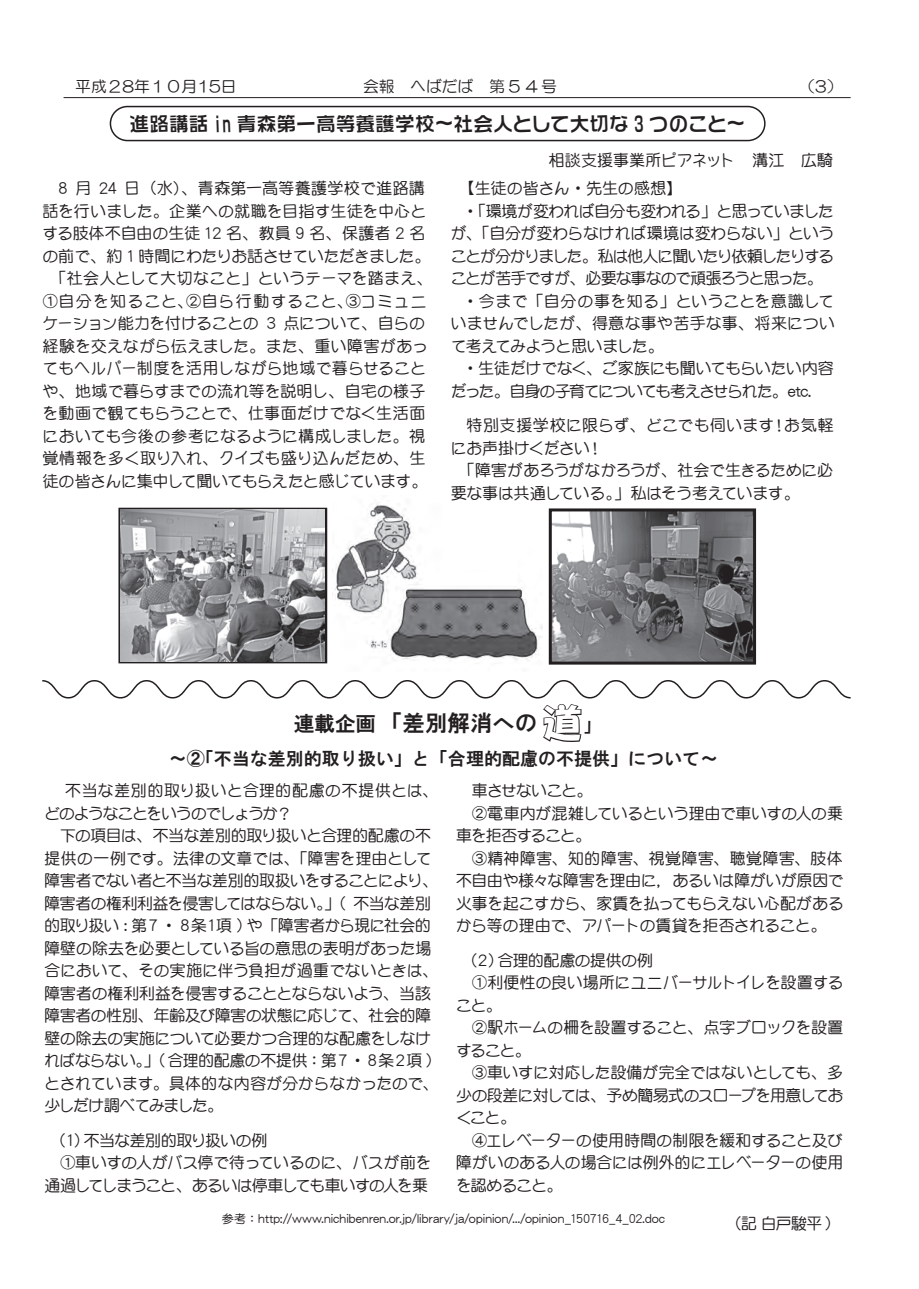
<style>
.page{position:relative;width:919px;height:1289px;background:#fff}
.page>*{position:absolute;margin:0;border:0;box-sizing:border-box;transform-origin:0 0}
.t1{font:22.5px "HGP Gothic E";color:#231f20}
.t2{font:19.5px "VD Logo G Bold";color:#231f20}
.t3{font:18px "HG Gothic E";color:#231f20}
.t4{font:15.75px/25.2px "DF Maru Gothic Md WINP RKSJ H";letter-spacing:-.02em;color:#231f20}
.t5{font:15.75px "DF Maru Gothic Md WINP RKSJ H";letter-spacing:-.04em;color:#231f20}
.t6{font:15.75px "DF Maru Gothic Md WINP RKSJ H";letter-spacing:-.075em;color:#231f20}
.t7{font:15.75px "HG Maru Gothic MPRO";color:#231f20}
.t8{font:15.75px "DF Maru Gothic Md WINP RKSJ H";letter-spacing:-.06em;color:#231f20}
.t9{font:15.75px "DF Maru Gothic Md WINP RKSJ H";letter-spacing:-.07em;color:#231f20}
.t10{font:15.75px "DF Maru Gothic Md WINP RKSJ H";letter-spacing:.015em;color:#231f20}
.t11{font:15.75px "DF Maru Gothic Md WINP RKSJ H";letter-spacing:.01em;color:#231f20}
.t12{font:15.75px "DF Maru Gothic Md WINP RKSJ H";color:#231f20}
.t13{font:15.75px "DF Maru Gothic Md WINP RKSJ H";letter-spacing:.035em;color:#231f20}
.t14{font:15.75px "DF Maru Gothic Md WINP RKSJ H";letter-spacing:.04em;color:#231f20}
.t15{font:15.75px "DF Maru Gothic Md WINP RKSJ H";letter-spacing:-.055em;color:#231f20}
.t16{font:15.75px "DF Maru Gothic Md WINP RKSJ H";letter-spacing:-.045em;color:#231f20}
.t17{font:12px "DF Maru Gothic Md WINP RKSJ H";letter-spacing:.015em;color:#231f20}
.s1{font-size:20.7px}
.s2{font-family:"HGS Soei Kakupoptai";font-size:37.5px;color:#fff}
.s3{font-family:"HGS Soei Kakupoptai"}
</style>
<div class="page">
<img style="left:334px;top:503px;width:208px;height:158px">
<div style="left:118px;top:507px;width:209px;height:156px;border:4px solid #231f20"></div>
<img style="left:121px;top:510px;width:204px;height:151px">
<img style="left:552px;top:512px;width:200px;height:148px">
<div style="left:548px;top:508px;width:208px;height:156px;border:3px solid #231f20"></div>
<hr style="left:64px;top:97px;width:786px;height:1px;background:#231f20">
<div style="left:110px;top:106px;width:655px;height:35px;border:2px solid #231f20;border-radius:17px"></div>
<svg style="left:42px;top:680px;width:809px;height:62px"></svg>
<p class="t7" style="left:75px;top:79px;width:163px">平成２8年１０月15日</p>
<p class="t7" style="left:363px;top:79px;width:195px">会報　へばだば　第５４号</p>
<p class="t7" style="left:799px;top:79px;width:45px">（3）</p>
<p class="t2" style="left:130px;top:124px;width:617px;rotate:-2deg">進路講話 in 青森第一高等養護学校～社会人として大切な 3 つのこと～</p>
<p class="t4" style="left:58px;top:182px;width:368px;rotate:-2deg">8 月 24 日（水）、青森第一高等養護学校で進路講</p>
<p class="t4" style="left:42px;top:205px;width:385px;rotate:-2deg">話を行いました。企業への就職を目指す生徒を中心と</p>
<p class="t4" style="left:42px;top:227px;width:384px;rotate:-2deg">する肢体不自由の生徒 12 名、教員 9 名、保護者 2 名</p>
<p class="t4" style="left:42px;top:250px;width:389px;rotate:-2deg">の前で、約 1 時間にわたりお話させていただきました。</p>
<p class="t4" style="left:50px;top:272px;width:383px;rotate:-2deg">「社会人として大切なこと」というテーマを踏まえ、</p>
<p class="t4" style="left:42px;top:295px;width:385px;rotate:-2deg">①自分を知ること、②自ら行動すること、③コミュニ</p>
<p class="t4" style="left:42px;top:317px;width:383px;rotate:-2deg">ケーション能力を付けることの 3 点について、自らの</p>
<p class="t4" style="left:42px;top:340px;width:386px;rotate:-2deg">経験を交えながら伝えました。また、重い障害があっ</p>
<p class="t4" style="left:42px;top:362px;width:384px;rotate:-2deg">てもヘルパー制度を活用しながら地域で暮らせること</p>
<p class="t4" style="left:42px;top:385px;width:384px;rotate:-2deg">や、地域で暮らすまでの流れ等を説明し、自宅の様子</p>
<p class="t4" style="left:42px;top:407px;width:384px;rotate:-2deg">を動画で観てもらうことで、仕事面だけでなく生活面</p>
<p class="t4" style="left:43px;top:430px;width:383px;rotate:-2deg">においても今後の参考になるように構成しました。視</p>
<p class="t4" style="left:43px;top:452px;width:384px;rotate:-2deg">覚情報を多く取り入れ、クイズも盛り込んだため、生</p>
<p class="t4" style="left:43px;top:475px;width:386px;rotate:-2deg">徒の皆さんに集中して聞いてもらえたと感じています。</p>
<p class="t4" style="left:548px;top:152px;width:286px;rotate:-2deg">相談支援事業所ピアネット 溝江 広騎</p>
<p class="t4" style="left:458px;top:180px;width:375px;rotate:-2deg">【生徒の皆さん・先生の感想】<br>・「環境が変われば自分も変われる」と思っていました</p>
<p class="t4" style="left:450px;top:227px;width:384px;rotate:-2deg">が、「自分が変わらなければ環境は変わらない」という</p>
<p class="t4" style="left:450px;top:250px;width:384px;rotate:-2deg">ことが分かりました。私は他人に聞いたり依頼したりする</p>
<p class="t4" style="left:450px;top:272px;width:373px;rotate:-2deg">ことが苦手ですが、必要な事なので頑張ろうと思った。</p>
<p class="t4" style="left:462px;top:295px;width:372px;rotate:-2deg">・今まで「自分の事を知る」ということを意識して</p>
<p class="t4" style="left:450px;top:317px;width:385px;rotate:-2deg">いませんでしたが、得意な事や苦手な事、将来につい</p>
<p class="t4" style="left:461px;top:336px;width:372px;line-height:25.8px;text-indent:-11px;rotate:-2deg">て考えてみようと思いました。<br>・生徒だけでなく、ご家族にも聞いてもらいたい内容</p>
<p class="t4" style="left:465px;top:380px;width:368px;line-height:34.7px;text-indent:-15px;rotate:-2deg">だった。自身の子育てについても考えさせられた。etc.<br>特別支援学校に限らず、どこでも伺います！お気軽</p>
<p class="t4" style="left:457px;top:437px;width:375px;line-height:26.5px;text-indent:-7px;rotate:-2deg">にお声掛けください！<br>「障害があろうがなかろうが、社会で生きるために必</p>
<p class="t4" style="left:450px;top:486px;width:350px;rotate:-2deg">要な事は共通している。」私はそう考えています。</p>
<p class="t1" style="left:294px;top:711px;width:312px"><span class="s1">連載企画</span>　「差別解消への<span class="s2">道</span><span class="s3">」</span></p>
<p class="t3" style="left:169px;top:749px;width:551px">～②「不当な差別的取り扱い」と「合理的配慮の不提供」について～</p>
<p class="t13" style="left:65px;top:782px;width:375px">不当な差別的取り扱いと合理的配慮の不提供とは、</p>
<p class="t6" style="left:44px;top:805px;width:249px">どのようなことをいうのでしょうか？</p>
<p class="t4" style="left:60px;top:822px;width:372px">下の項目は、不当な差別的取り扱いと合理的配慮の不</p>
<p class="t10" style="left:44px;top:850px;width:388px">提供の一例です。法律の文章では、「障害を理由として</p>
<p class="t5" style="left:44px;top:872px;width:396px">障害者でない者と不当な差別的取扱いをすることにより、</p>
<p class="t4" style="left:44px;top:890px;width:388px">障害者の権利利益を侵害してはならない。」( 不当な差別</p>
<p class="t8" style="left:44px;top:917px;width:388px">的取り扱い : 第７・８条１項 ) や「障害者から現に社会的</p>
<p class="t4" style="left:44px;top:935px;width:388px">障壁の除去を必要としている旨の意思の表明があった場</p>
<p class="t11" style="left:44px;top:962px;width:396px">合において、その実施に伴う負担が過重でないときは、</p>
<p class="t4" style="left:44px;top:980px;width:388px">障害者の権利利益を侵害することとならないよう、当該</p>
<p class="t4" style="left:44px;top:1003px;width:388px">障害者の性別、年齢及び障害の状態に応じて、社会的障</p>
<p class="t4" style="left:44px;top:1025px;width:388px">壁の除去の実施について必要かつ合理的な配慮をしなけ</p>
<p class="t4" style="left:44px;top:1048px;width:388px">ればならない。」( 合理的配慮の不提供：第７・８条２項 )</p>
<p class="t12" style="left:44px;top:1075px;width:396px">とされています。具体的な内容が分からなかったので、</p>
<p class="t6" style="left:44px;top:1097px;width:181px">少しだけ調べてみました。</p>
<p class="t4" style="left:60px;top:1127px;width:208px">(１) 不当な差別的取り扱いの例</p>
<p class="t4" style="left:60px;top:1150px;width:373px">①車いすの人がバス停で待っているのに、バスが前を</p>
<p class="t9" style="left:44px;top:1177px;width:385px">通過してしまうこと、あるいは停車しても車いすの人を乗</p>
<p class="t16" style="left:472px;top:782px;width:123px">車させないこと。</p>
<p class="t4" style="left:472px;top:800px;width:372px">②電車内が混雑しているという理由で車いすの人の乗</p>
<p class="t15" style="left:456px;top:827px;width:137px">車を拒否すること。</p>
<p class="t14" style="left:472px;top:850px;width:372px">③精神障害、知的障害、視覚障害、聴覚障害、肢体</p>
<p class="t4" style="left:456px;top:868px;width:388px">不自由や様々な障害を理由に，あるいは障がいが原因で</p>
<p class="t4" style="left:456px;top:890px;width:389px">火事を起こすから、家賃を払ってもらえない心配がある</p>
<p class="t4" style="left:456px;top:913px;width:388px">から等の理由で、アパートの賃貸を拒否されること。　</p>
<p class="t4" style="left:456px;top:935px;width:112px">　　　　　　　</p>
<p class="t4" style="left:472px;top:947px;width:183px">(２) 合理的配慮の提供の例</p>
<p class="t4" style="left:472px;top:970px;width:373px">①利便性の良い場所にユニバーサルトイレを設置する</p>
<p class="t4" style="left:456px;top:992px;width:48px">こと。</p>
<p class="t4" style="left:472px;top:1015px;width:373px">②駅ホームの柵を設置すること、点字ブロックを設置</p>
<p class="t4" style="left:456px;top:1037px;width:77px">すること。</p>
<p class="t4" style="left:472px;top:1060px;width:372px">③車いすに対応した設備が完全ではないとしても、多</p>
<p class="t5" style="left:456px;top:1087px;width:389px">少の段差に対しては、予め簡易式のスロープを用意してお</p>
<p class="t4" style="left:456px;top:1105px;width:62px">くこと。</p>
<p class="t4" style="left:472px;top:1127px;width:372px">④エレベーターの使用時間の制限を緩和すること及び</p>
<p class="t4" style="left:456px;top:1150px;width:389px">障がいのある人の場合には例外的にエレベーターの使用</p>
<p class="t4" style="left:456px;top:1172px;width:108px">を認めること。</p>
<p class="t17" style="left:222px;top:1212px;width:444px">参考：http://www.nichibenren.or.jp/library/ja/opinion/.../opinion_150716_4_02.doc</p>
<p class="t4" style="left:725px;top:1210px;width:117px">（記白戸駿平）</p>
</div>
